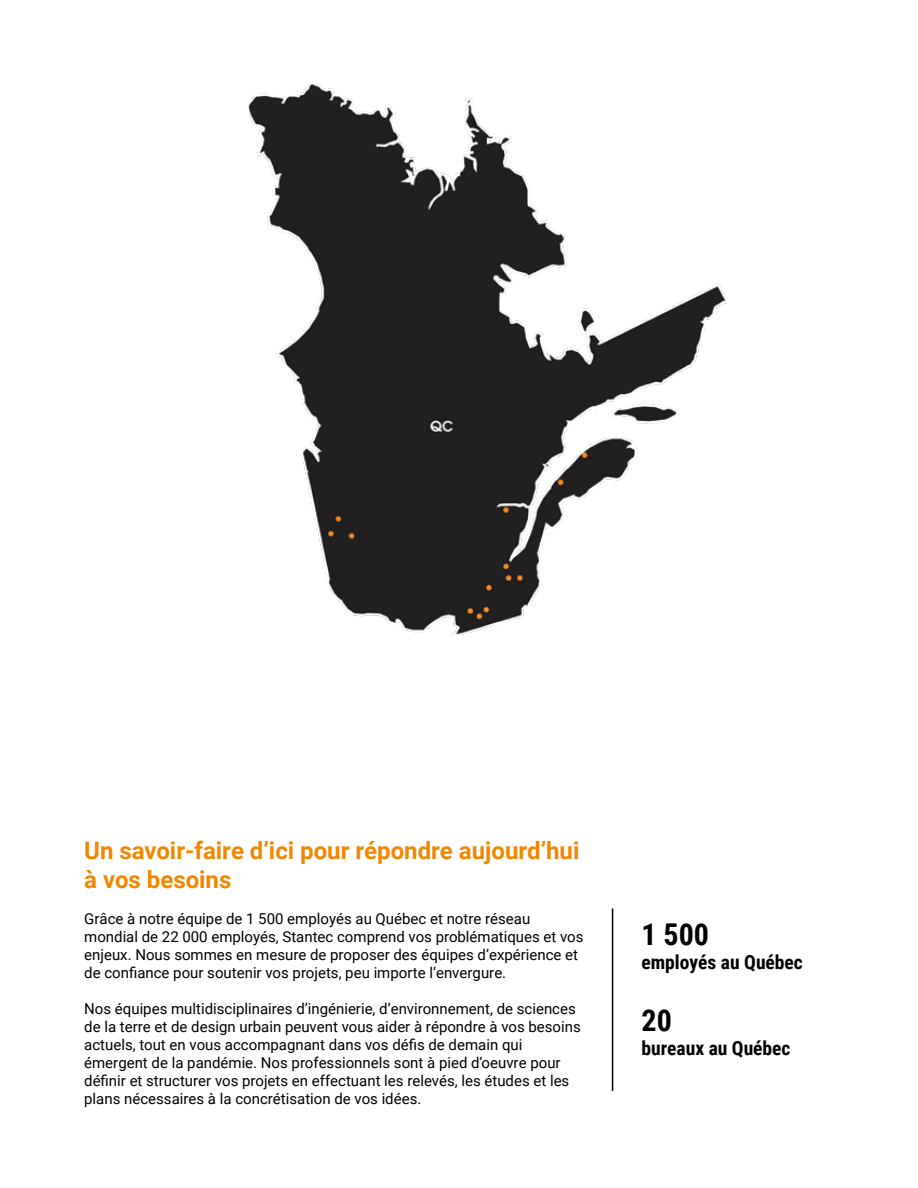
<style>
.page{position:relative;width:918px;height:1188px;background:#fff}
.page>*{position:absolute;margin:0;border:0;box-sizing:border-box;transform-origin:0 0}
.t1{font:700 30px "Roboto Condensed";color:#000}
.t2{font:700 24px/28.8px "Roboto";color:#f18700}
.t3{font:700 19.5px "Roboto Condensed";color:#000}
.t4{font:15px/18px "Roboto";color:#000}
</style>
<div class="page">
<hr style="left:612px;top:908px;width:1px;height:183px;background:#000">
<img style="left:248px;top:83px;width:479px;height:553px">
<h2 class="t2" style="left:84px;top:835px;width:497px">Un savoir-faire d’ici pour répondre aujourd’hui à vos besoins</h2>
<p class="t4" style="left:84px;top:909px;width:501px">Grâce à notre équipe de 1 500 employés au Québec et notre réseau mondial de 22 000 employés, Stantec comprend vos problématiques et vos enjeux. Nous sommes en mesure de proposer des équipes d’expérience et de confiance pour soutenir vos projets, peu importe l’envergure.</p>
<p class="t4" style="left:84px;top:999px;width:498px">Nos équipes multidisciplinaires d’ingénierie, d’environnement, de sciences de la terre et de design urbain peuvent vous aider à répondre à vos besoins actuels, tout en vous accompagnant dans vos défis de demain qui émergent de la pandémie. Nos professionnels sont à pied d’oeuvre pour définir et structurer vos projets en effectuant les relevés, les études et les plans nécessaires à la concrétisation de vos idées.</p>
<h1 class="t1" style="left:642px;top:913px;width:69px">1 500</h1>
<h3 class="t3" style="left:642px;top:948px;width:163px">employés au Québec</h3>
<h1 class="t1" style="left:642px;top:1000px;width:32px">20</h1>
<h3 class="t3" style="left:642px;top:1034px;width:151px">bureaux au Québec</h3>
</div>
